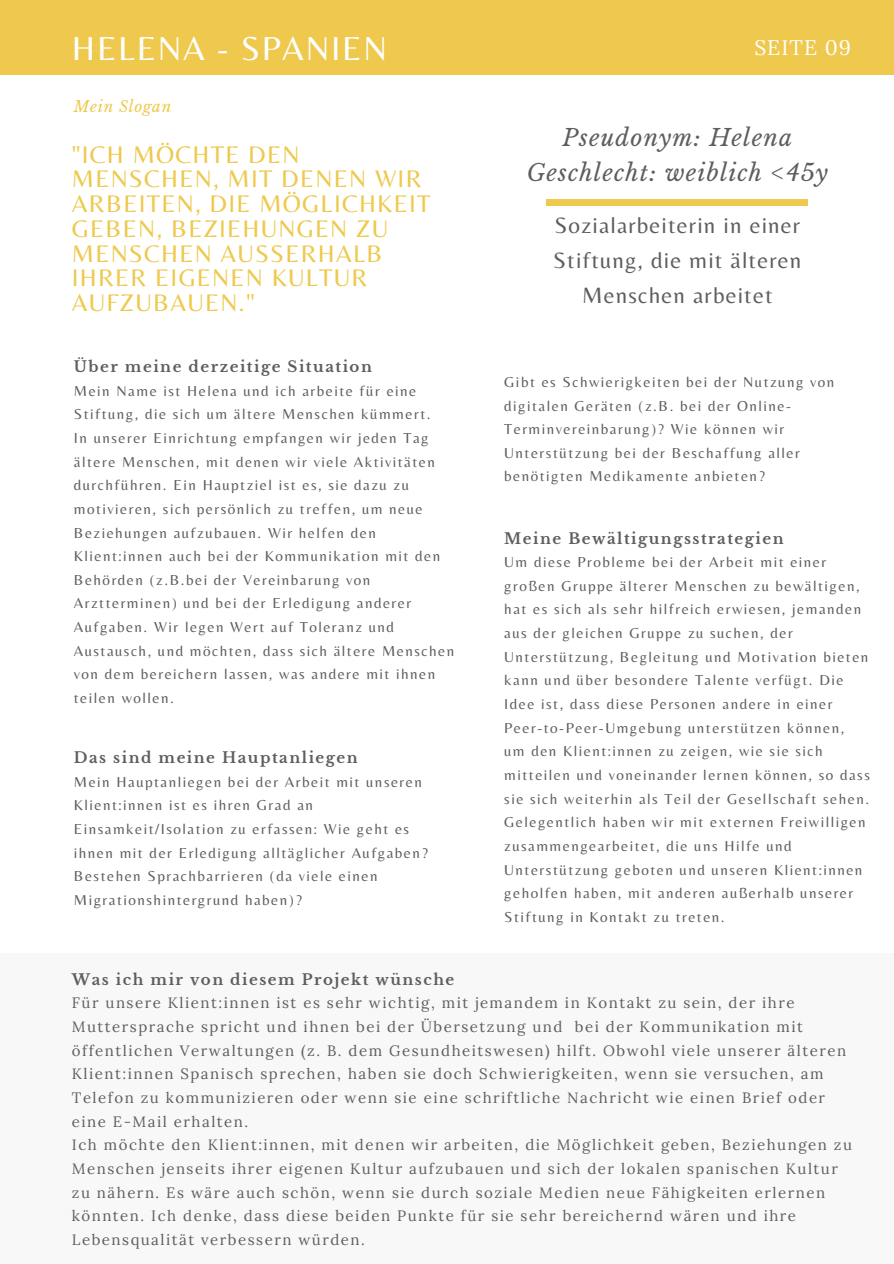
<style>
.page{position:relative;width:894px;height:1264px;background:#fff}
.page>*{position:absolute;margin:0;border:0;box-sizing:border-box;transform-origin:0 0}
.t1{font:34.5px "Belleza";letter-spacing:.05em;color:#fff}
.t2{font:25.05px/24.8px "Belleza";letter-spacing:.05em;color:#eec94d}
.t3{font:23.1px/35px "Belleza";letter-spacing:.05em;color:#5e5e5e;text-align:center}
.t4{font:italic 23.1px/35px "Libre Baskerville";letter-spacing:.05em;color:#5e5e5e;text-align:center}
.t5{font:21px "Lora";letter-spacing:.05em;color:#fff}
.t6{font:italic 15.15px "Libre Baskerville";letter-spacing:.05em;color:#eec94d}
.t7{font:15px/23.7px "Belleza";letter-spacing:.1em;color:#5e5e5e}
.t8{font:15px/23.7px "Lora";letter-spacing:.1em;color:#5e5e5e}
.t9{font:700 15px "Libre Baskerville";letter-spacing:.1em;color:#5e5e5e}
</style>
<div class="page">
<div style="left:0;top:0;width:893px;height:75px;background:#eec94d"></div>
<div style="left:546px;top:199px;width:261px;height:6px;background:#eec94d"></div>
<div style="left:0;top:953px;width:893px;height:310px;background:#f8f8f8"></div>
<h1 class="t1" style="left:72px;top:28px;width:316px">HELENA - SPANIEN</h1>
<h3 class="t5" style="left:754px;top:32px;width:98px">SEITE 09</h3>
<p class="t6" style="left:74px;top:97px;width:99px">Mein Slogan</p>
<h2 class="t2" style="left:72px;top:141px;width:360px">"ICH MÖCHTE DEN<br>MENSCHEN, MIT DENEN WIR<br>ARBEITEN, DIE MÖGLICHKEIT<br>GEBEN, BEZIEHUNGEN ZU<br>MENSCHEN AUSSERHALB<br>IHRER EIGENEN KULTUR<br>AUFZUBAUEN."</h2>
<p class="t9" style="left:74px;top:357px;width:299px">Über meine derzeitige Situation</p>
<p class="t7" style="left:74px;top:378px;width:382px">Mein Name ist Helena und ich arbeite für eine Stiftung, die sich um ältere Menschen kümmert.<br>In unserer Einrichtung empfangen wir jeden Tag ältere Menschen, mit denen wir viele Aktivitäten durchführen. Ein Hauptziel ist es, sie dazu zu motivieren, sich persönlich zu treffen, um neue Beziehungen aufzubauen. Wir helfen den Klient:innen auch bei der Kommunikation mit den Behörden (z.B.bei der Vereinbarung von Arztterminen) und bei der Erledigung anderer Aufgaben. Wir legen Wert auf Toleranz und Austausch, und möchten, dass sich ältere Menschen von dem bereichern lassen, was andere mit ihnen teilen wollen.</p>
<p class="t9" style="left:74px;top:748px;width:285px">Das sind meine Hauptanliegen</p>
<p class="t7" style="left:74px;top:769px;width:355px">Mein Hauptanliegen bei der Arbeit mit unseren Klient:innen ist es ihren Grad an Einsamkeit/Isolation zu erfassen: Wie geht es ihnen mit der Erledigung alltäglicher Aufgaben?<br>Bestehen Sprachbarrieren (da viele einen Migrationshintergrund haben)?</p>
<h3 class="t4" style="left:526px;top:121px;width:303px">Pseudonym: Helena<br>Geschlecht: weiblich &lt;45y</h3>
<h3 class="t3" style="left:553px;top:208px;width:249px">Sozialarbeiterin in einer<br>Stiftung, die mit älteren<br>Menschen arbeitet</h3>
<p class="t7" style="left:504px;top:370px;width:331px">Gibt es Schwierigkeiten bei der Nutzung von digitalen Geräten (z.B. bei der Online-Terminvereinbarung)? Wie können wir Unterstützung bei der Beschaffung aller benötigten Medikamente anbieten?</p>
<p class="t9" style="left:504px;top:529px;width:281px">Meine Bewältigungsstrategien</p>
<p class="t7" style="left:504px;top:550px;width:367px">Um diese Probleme bei der Arbeit mit einer großen Gruppe älterer Menschen zu bewältigen, hat es sich als sehr hilfreich erwiesen, jemanden aus der gleichen Gruppe zu suchen, der Unterstützung, Begleitung und Motivation bieten kann und über besondere Talente verfügt. Die Idee ist, dass diese Personen andere in einer Peer-to-Peer-Umgebung unterstützen können,<br>um den Klient:innen zu zeigen, wie sie sich mitteilen und voneinander lernen können, so dass sie sich weiterhin als Teil der Gesellschaft sehen.<br>Gelegentlich haben wir mit externen Freiwilligen zusammengearbeitet, die uns Hilfe und Unterstützung geboten und unseren Klient:innen geholfen haben, mit anderen außerhalb unserer Stiftung in Kontakt zu treten.</p>
<p class="t9" style="left:72px;top:970px;width:384px">Was ich mir von diesem Projekt wünsche</p>
<p class="t8" style="left:72px;top:990px;width:781px">Für unsere Klient:innen ist es sehr wichtig, mit jemandem in Kontakt zu sein, der ihre Muttersprache spricht und ihnen bei der Übersetzung und bei der Kommunikation mit öffentlichen Verwaltungen (z. B. dem Gesundheitswesen) hilft. Obwohl viele unserer älteren Klient:innen Spanisch sprechen, haben sie doch Schwierigkeiten, wenn sie versuchen, am Telefon zu kommunizieren oder wenn sie eine schriftliche Nachricht wie einen Brief oder eine E-Mail erhalten.<br>Ich möchte den Klient:innen, mit denen wir arbeiten, die Möglichkeit geben, Beziehungen zu Menschen jenseits ihrer eigenen Kultur aufzubauen und sich der lokalen spanischen Kultur zu nähern. Es wäre auch schön, wenn sie durch soziale Medien neue Fähigkeiten erlernen könnten. Ich denke, dass diese beiden Punkte für sie sehr bereichernd wären und ihre Lebensqualität verbessern würden.</p>
</div>
